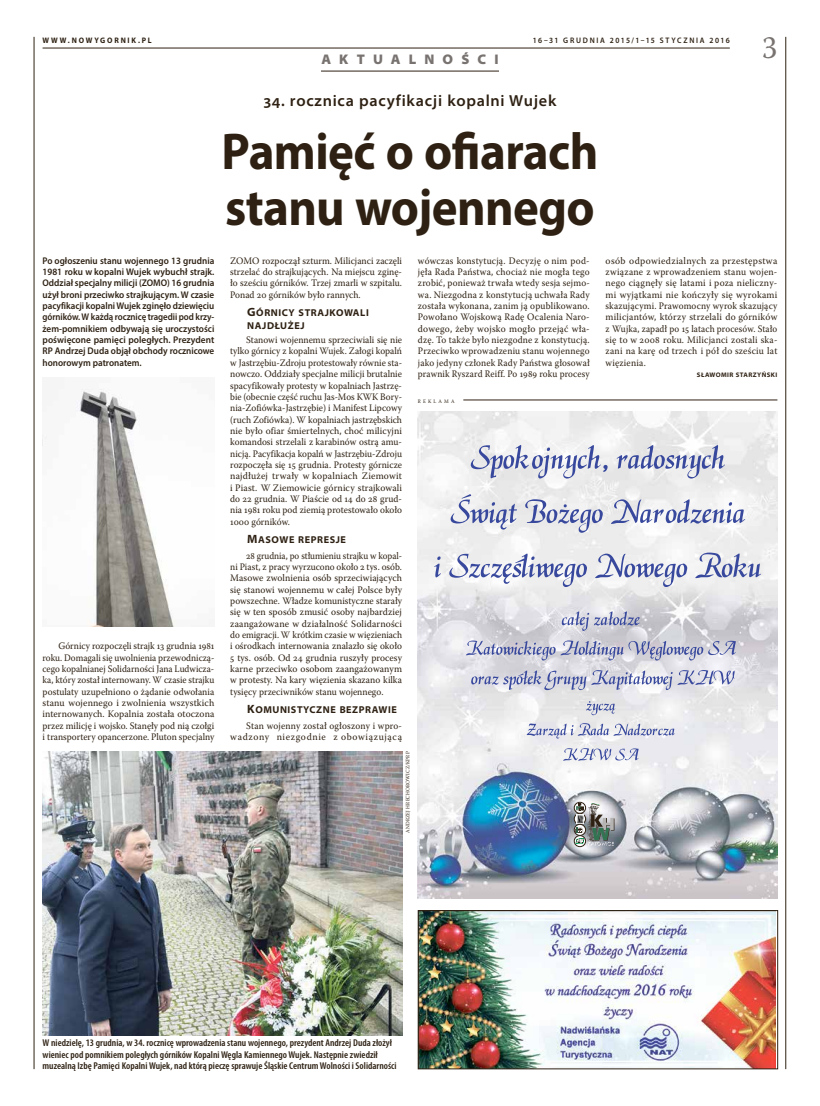
<style>
.page{position:relative;width:820px;height:1106px;background:#fff}
.page>*{position:absolute;margin:0;border:0;box-sizing:border-box;transform-origin:0 0}
.t1{font:700 52px/56px "Myriad Pro";letter-spacing:-.015em;color:#2e2113;scale:.94 1}
.t2{font:32px "Warnock Pro";color:#787370;scale:.94 1}
.t3{font:600 semi-expanded 16px "Myriad Pro";letter-spacing:.05em;color:#2e2113;scale:.94 1}
.t4{font:900 semi-expanded 14px "Myriad Pro";letter-spacing:.61em;color:#787370;scale:.94 1}
.t5{font:10px/12.3px "Myriad Pro Bold Semi Ext SC830";letter-spacing:.06em;color:#2e2113;scale:.94 1}
.t6{font:9.9px/11.3px "Warnock Pro";letter-spacing:.005em;color:#2e2113;text-align:justify;scale:.94 1}
.t7{font:9.9px/11.3px "Warnock Pro";letter-spacing:.005em;color:#2e2113;text-align:justify;scale:.91 1}
.t8{font:9.9px/11.3px "Warnock Pro";letter-spacing:.005em;color:#2e2113;text-align:justify;scale:.93 1}
.t9{font:9.9px/11.3px "Warnock Pro";letter-spacing:.005em;color:#2e2113;text-align:justify}
.t10{font:600 condensed 9.9px/11.3px "Myriad Pro";color:#2e2113;scale:1.04 1}
.t11{font:9.9px/11.3px "Warnock Pro";letter-spacing:.05em;color:#2e2113;text-align:right;scale:.94 1}
.t12{font:600 9.7px/11.3px "Myriad Pro";color:#2e2113;text-align:justify;scale:.94 1}
.t13{font:600 8px "Myriad Pro";letter-spacing:.225em;color:#2e2113;scale:.94 1}
.t14{font:700 8px "Myriad Pro";letter-spacing:.235em;color:#2e2113;scale:.94 1}
.t15{font:700 semi-expanded 6.6px "Myriad Pro";letter-spacing:.07em;color:#2e2113;scale:.94 1}
.t16{font:5.3px "Warnock Pro";letter-spacing:.025em;color:#2e2113;scale:.94 1}
.t17{font:5.3px "Warnock Pro";letter-spacing:.43em;color:#2e2113;scale:.94 1}
.s1{font-size:12px}
</style>
<div class="page">
<hr style="left:321px;top:71px;width:178px;height:1px;background:#2e2113">
<hr style="left:34px;top:37px;width:1px;height:1032px;background:#2e2113">
<hr style="left:785px;top:37px;width:1px;height:1032px;background:#2e2113">
<hr style="left:43px;top:48px;width:686px;height:1px;background:#2e2113">
<img style="left:420px;top:912px;width:355px;height:155px">
<div style="left:418px;top:910px;width:359px;height:159px;border:1px solid #2e2113"></div>
<img style="left:418px;top:411px;width:359px;height:488px">
<svg style="left:470px;top:445px;width:137px;height:33px"></svg>
<svg style="left:616px;top:445px;width:108px;height:33px"></svg>
<svg style="left:450px;top:494px;width:67px;height:35px"></svg>
<svg style="left:525px;top:499px;width:77px;height:34px"></svg>
<svg style="left:610px;top:499px;width:135px;height:25px"></svg>
<svg style="left:434px;top:556px;width:7px;height:21px"></svg>
<svg style="left:449px;top:553px;width:137px;height:34px"></svg>
<svg style="left:595px;top:553px;width:92px;height:34px"></svg>
<svg style="left:695px;top:552px;width:65px;height:26px"></svg>
<svg style="left:465px;top:640px;width:270px;height:20px;background:#babcd1"></svg>
<svg style="left:471px;top:670px;width:263px;height:20px;background:#c2c5d8"></svg>
<svg style="left:561px;top:611px;width:78px;height:20px;background:#bdbfd3"></svg>
<svg style="left:526px;top:723px;width:148px;height:15px"></svg>
<svg style="left:563px;top:748px;width:75px;height:12px"></svg>
<svg style="left:586px;top:701px;width:29px;height:14px"></svg>
<div style="left:574px;top:802px;width:11px;height:11px;border:1px solid #2e2113;border-radius:50%"></div>
<div style="left:574px;top:813px;width:11px;height:11px;border:1px solid #2e2113;border-radius:50%"></div>
<div style="left:574px;top:824px;width:11px;height:11px;border:1px solid #2e2113;border-radius:50%"></div>
<div style="left:574px;top:835px;width:11px;height:11px;border:1px solid #2e2113;border-radius:50%"></div>
<svg style="left:575px;top:803px;width:39px;height:42px;background:#939995"></svg>
<hr style="left:463px;top:400px;width:314px;height:1px;background:#2e2113">
<img style="left:43px;top:751px;width:359px;height:284px">
<img style="left:43px;top:389px;width:133px;height:237px">
<p class="t14" style="left:43px;top:35px;width:117px">WWW.NOWYGORNIK.PL</p>
<h3 class="t4" style="left:321px;top:51px;width:190px">AKTUALNOŚCI</h3>
<p class="t13" style="left:532px;top:35px;width:211px">16–31 GRUDNIA 2015/1–15 STYCZNIA 2016</p>
<h2 class="t2" style="left:762px;top:28px;width:18px">3</h2>
<p class="t12" style="left:43px;top:254px;width:184px">Po ogłoszeniu stanu wojennego 13 grudnia 1981 roku w kopalni Wujek wybuchł strajk.<br>Oddział specjalny milicji (ZOMO) 16 grudnia użył broni przeciwko strajkującym. W czasie pacyfikacji kopalni Wujek zginęło dziewięciu górników. W każdą rocznicę tragedii pod krzy&shy;żem-pomnikiem odbywają się uroczystości poświęcone pamięci poległych. Prezydent RP Andrzej Duda objął obchody rocznicowe honorowym patronatem.</p>
<p class="t8" style="left:43px;top:640px;width:186px;text-indent:16px">Górnicy rozpoczęli strajk 13 grudnia 1981 roku. Domagali się uwolnienia przewodniczą&shy;cego kopalnianej Solidarności Jana Ludwicza&shy;ka, który został internowany. W czasie strajku postulaty uzupełniono o żądanie odwołania stanu wojennego i zwolnienia wszystkich internowanych. Kopalnia została otoczona przez milicję i wojsko. Stanęły pod nią czołgi i transportery opancerzone. Pluton specjalny</p>
<h3 class="t3" style="left:263px;top:91px;width:313px">34. rocznica pacyfikacji kopalni Wujek</h3>
<h1 class="t1" style="left:221px;top:122px;width:402px">Pamięć o ofiarach stanu wojennego</h1>
<p class="t6" style="left:230px;top:255px;width:184px">ZOMO rozpoczął szturm. Milicjanci zaczęli strzelać do strajkujących. Na miejscu zginę&shy;ło sześciu górników. Trzej zmarli w szpitalu.<br>Ponad 20 górników było rannych.</p>
<p class="t5" style="left:247px;top:307px;width:131px"><span class="s1">G</span>ÓRNICY STRAJKOWALI<br>NAJDŁUŻEJ</p>
<p class="t6" style="left:230px;top:334px;width:184px;text-indent:16px">Stanowi wojennemu sprzeciwiali się nie tylko górnicy z kopalni Wujek. Załogi kopalń w Jastrzębiu-Zdroju protestowały równie sta&shy;nowczo. Oddziały specjalne milicji brutalnie spacyfikowały protesty w kopalniach Jastrzę&shy;bie (obecnie część ruchu Jas-Mos KWK Bory&shy;nia-Zofiówka-Jastrzębie) i Manifest Lipcowy (ruch Zofiówka). W kopalniach jastrzębskich nie było ofiar śmiertelnych, choć milicyjni komandosi strzelali z karabinów ostrą amu&shy;nicją. Pacyfikacja kopalń w Jastrzębiu-Zdroju rozpoczęła się 15 grudnia. Protesty górnicze najdłużej trwały w kopalniach Ziemowit i Piast. W Ziemowicie górnicy strajkowali do 22 grudnia. W Piaście od 14 do 28 grud&shy;nia 1981 roku pod ziemią protestowało około 1000 górników.</p>
<p class="t5" style="left:247px;top:534px;width:106px"><span class="s1">M</span>ASOWE REPRESJE</p>
<p class="t7" style="left:230px;top:549px;width:190px;text-indent:16px">28 grudnia, po stłumieniu strajku w kopal&shy;ni Piast, z pracy wyrzucono około 2 tys. osób.<br>Masowe zwolnienia osób sprzeciwiających się stanowi wojennemu w całej Polsce były powszechne. Władze komunistyczne starały się w ten sposób zmusić osoby najbardziej zaangażowane w działalność Solidarności do emigracji. W krótkim czasie w więzieniach i ośrodkach internowania znalazło się około 5 tys. osób. Od 24 grudnia ruszyły procesy karne przeciwko osobom zaangażowanym w protesty. Na kary więzienia skazano kilka tysięcy przeciwników stanu wojennego.</p>
<p class="t5" style="left:247px;top:704px;width:160px"><span class="s1">K</span>OMUNISTYCZNE BEZPRAWIE</p>
<p class="t11" style="left:230px;top:719px;width:184px">Stan wojenny został ogłoszony i wpro&shy;wadzony niezgodnie z obowiązującą</p>
<p class="t6" style="left:418px;top:255px;width:184px">wówczas konstytucją. Decyzję o nim pod&shy;jęła Rada Państwa, chociaż nie mogła tego zrobić, ponieważ trwała wtedy sesja sejmo&shy;wa. Niezgodna z konstytucją uchwała Rady została wykonana, zanim ją opublikowano.<br>Powołano Wojskową Radę Ocalenia Naro&shy;dowego, żeby wojsko mogło przejąć wła&shy;dzę. To także było niezgodne z konstytucją.<br>Przeciwko wprowadzeniu stanu wojennego jako jedyny członek Rady Państwa głosował prawnik Ryszard Reiff. Po 1989 roku procesy</p>
<p class="t9" style="left:605px;top:255px;width:173px">osób odpowiedzialnych za przestępstwa związane z wprowadzeniem stanu wojen&shy;nego ciągnęły się latami i poza nieliczny&shy;mi wyjątkami nie kończyły się wyrokami skazującymi. Prawomocny wyrok skazujący milicjantów, którzy strzelali do górników z Wujka, zapadł po 15 latach procesów. Stało się to w 2008 roku. Milicjanci zostali ska&shy;zani na karę od trzech i pół do sześciu lat więzienia.</p>
<p class="t15" style="left:696px;top:371px;width:87px">SŁAWOMIR STARZYŃSKI</p>
<p class="t17" style="left:418px;top:398px;width:40px">REKLAMA</p>
<p class="t16" style="left:404px;top:832px;width:88px;rotate:-90deg">ANDRZEJ HRECHOROWICZ/KPRP</p>
<p class="t10" style="left:43px;top:1037px;width:342px">W niedzielę, 13 grudnia, w 34. rocznicę wprowadzenia stanu wojennego, prezydent Andrzej Duda złożył wieniec pod pomnikiem poległych górników Kopalni Węgla Kamiennego Wujek. Następnie zwiedził muzealną Izbę Pamięci Kopalni Wujek, nad którą pieczę sprawuje Śląskie Centrum Wolności i Solidarności</p>
</div>
